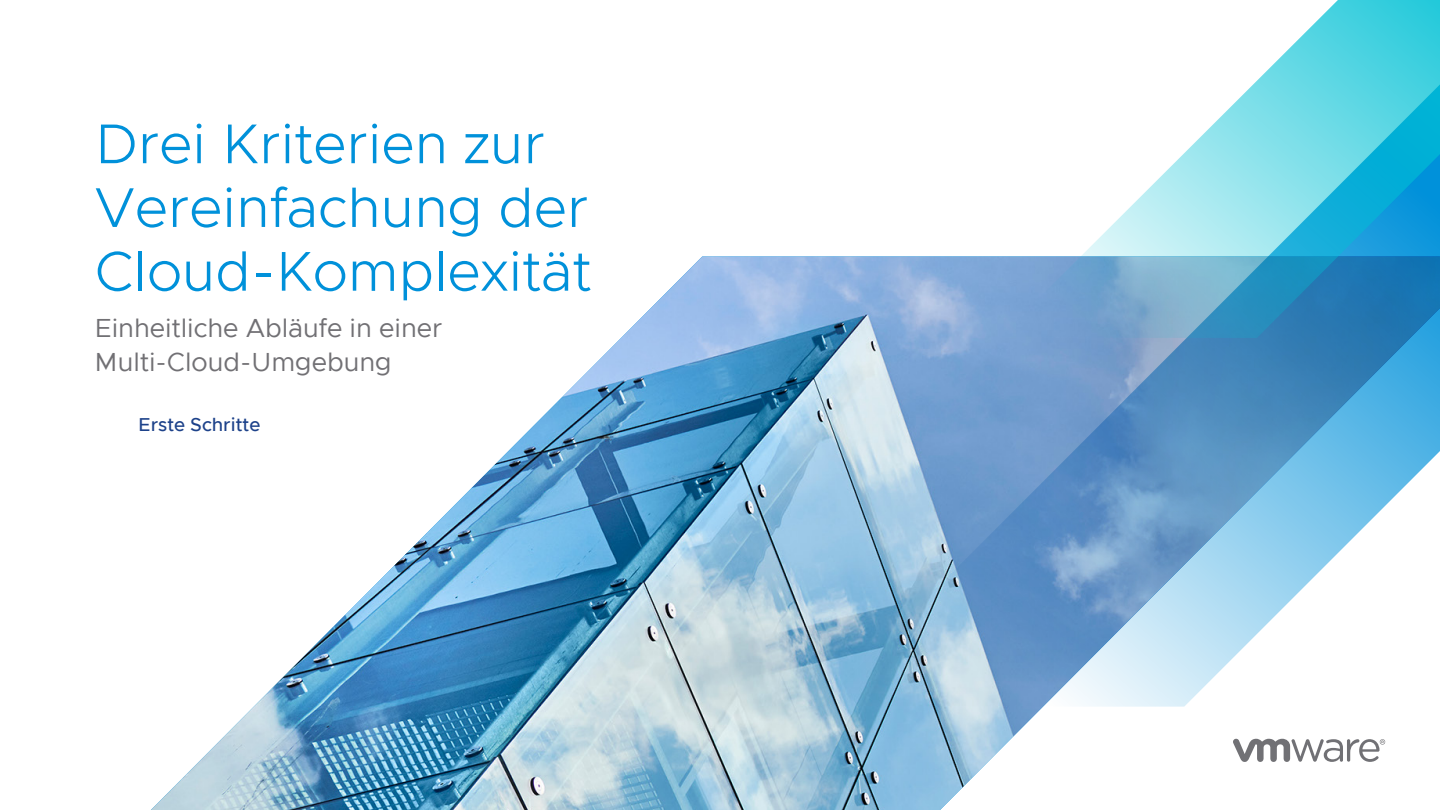
<style>
.page{position:relative;width:1440px;height:810px;background:#fff}
.page>*{position:absolute;margin:0;border:0;box-sizing:border-box;transform-origin:0 0}
.t1{font:300 56.25px/63.8px "Metropolis";color:#0091da}
.t2{font:26.25px/33.8px "Metropolis";color:#717074}
.t3{font:500 18.75px "Metropolis";color:#1d428a}
</style>
<div class="page">
<img style="left:151px;top:256px;width:1235px;height:554px">
<svg style="left:1233px;top:739px;width:152px;height:23px"></svg>
<svg style="left:818px;top:256px;width:622px;height:451px;background:#8db8da"></svg>
<svg style="left:999px;top:0;width:441px;height:338px"></svg>
<p class="t1" style="left:94px;top:112px;width:499px">Drei Kriterien zur<br>Vereinfachung der<br>Cloud-Komplexität</p>
<p class="t2" style="left:94px;top:311px;width:349px">Einheitliche Abläufe in einer<br>Multi-Cloud-Umgebung</p>
<p class="t3" style="left:138px;top:413px;width:124px">Erste Schritte</p>
</div>
